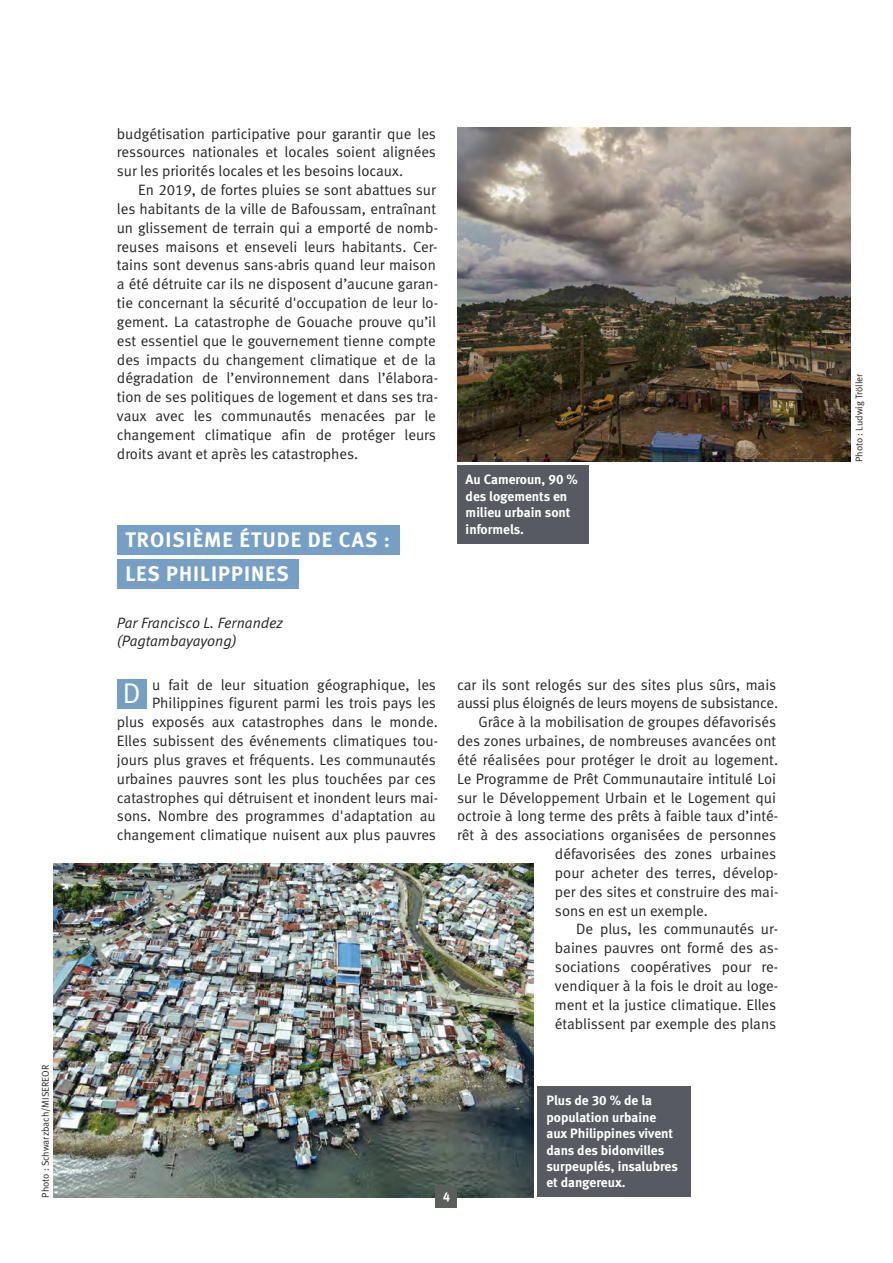
<style>
.page{position:relative;width:893px;height:1263px;background:#fff}
.page>*{position:absolute;margin:0;border:0;box-sizing:border-box;transform-origin:0 0}
.t1{font:28.5px "Meta Normal LF";color:#fff}
.t2{font:21px/34.8px "Meta Bold LF";letter-spacing:.05em;color:#fff}
.t3{font:15px/18.8px "Meta Normal LF";color:#272526;text-align:justify}
.t4{font:italic 15px/18.8px "Meta Normal LF";color:#272526}
.t5{font:13.5px/16.5px "Meta Bold LF";color:#fff}
.t6{font:12.75px "Meta Plus Bold Caps";color:#fff}
.t7{font:9.75px "Meta Normal LF";color:#272526}
</style>
<div class="page">
<div style="left:117px;top:525px;width:282px;height:30px;background:#759fc5"></div>
<div style="left:117px;top:559px;width:181px;height:30px;background:#759fc5"></div>
<div style="left:117px;top:679px;width:30px;height:30px;background:#759fc5"></div>
<div style="left:457px;top:466px;width:132px;height:78px;background:#575a60"></div>
<img style="left:457px;top:128px;width:393px;height:333px">
<img style="left:53px;top:863px;width:481px;height:334px">
<div style="left:538px;top:1086px;width:153px;height:111px;background:#575a60"></div>
<div style="left:436px;top:1186px;width:21px;height:22px;background:#5b5f5c"></div>
<p class="t7" style="left:42px;top:1198px;width:134px;rotate:-90deg">Photo : Schwarzbach/MISEREOR</p>
<p class="t3" style="left:117px;top:125px;width:321px">budgétisation participative pour garantir que les ressources nationales et locales soient alignées sur les priorités locales et les besoins locaux.</p>
<p class="t3" style="left:117px;top:182px;width:323px;text-align:left;text-indent:21px">En 2019, de fortes pluies se sont abattues sur les habitants de la ville de Bafoussam, entraînant un glissement de terrain qui a emporté de nomb&shy;reuses maisons et enseveli leurs habitants. Cer&shy;tains sont devenus sans-abris quand leur maison a été détruite car ils ne disposent d’aucune garan&shy;tie concernant la sécurité d'occupation de leur lo&shy;gement. La catastrophe de Gouache prouve qu’il est essentiel que le gouvernement tienne compte des impacts du changement climatique et de la dégradation de l’environnement dans l’élabora&shy;tion de ses politiques de logement et dans ses tra&shy;vaux avec les communautés menacées par le changement climatique afin de protéger leurs droits avant et après les catastrophes.</p>
<h2 class="t2" style="left:125px;top:524px;width:266px">TROISIÈME ÉTUDE DE CAS :<br>LES PHILIPPINES</h2>
<p class="t4" style="left:117px;top:614px;width:167px">Par Francisco L. Fernandez (Pagtambayayong)</p>
<h1 class="t1" style="left:123px;top:684px;width:19px">D</h1>
<p class="t3" style="left:117px;top:676px;width:323px;text-align:right">u fait de leur situation géographique, les Philippines figurent parmi les trois pays les<br>plus exposés aux catastrophes dans le monde.<br>Elles subissent des événements climatiques tou&shy;jours plus graves et fréquents. Les communautés urbaines pauvres sont les plus touchées par ces catastrophes qui détruisent et inondent leurs mai&shy;sons. Nombre des programmes d'adaptation au changement climatique nuisent aux plus pauvres</p>
<p class="t5" style="left:466px;top:472px;width:114px">Au Cameroun, 90 % des logements en milieu urbain sont informels.</p>
<p class="t3" style="left:457px;top:676px;width:321px">car ils sont relogés sur des sites plus sûrs, mais</p>
<p class="t3" style="left:457px;top:695px;width:322px">aussi plus éloignés de leurs moyens de subsistance.</p>
<p class="t3" style="left:478px;top:714px;width:299px">Grâce à la mobilisation de groupes défavorisés</p>
<p class="t3" style="left:457px;top:733px;width:321px">des zones urbaines, de nombreuses avancées ont</p>
<p class="t3" style="left:457px;top:752px;width:322px">été réalisées pour protéger le droit au logement.</p>
<p class="t3" style="left:457px;top:771px;width:320px">Le Programme de Prêt Communautaire intitulé Loi</p>
<p class="t3" style="left:457px;top:789px;width:320px">sur le Développement Urbain et le Logement qui</p>
<p class="t3" style="left:457px;top:808px;width:323px">octroie à long terme des prêts à faible taux d’inté-</p>
<p class="t3" style="left:457px;top:827px;width:321px">rêt à des associations organisées de personnes</p>
<p class="t3" style="left:555px;top:846px;width:223px">défavorisées des zones urbaines</p>
<p class="t3" style="left:555px;top:865px;width:225px">pour acheter des terres, dévelop-</p>
<p class="t3" style="left:555px;top:883px;width:225px">per des sites et construire des mai-</p>
<p class="t3" style="left:555px;top:902px;width:154px">sons en est un exemple.</p>
<p class="t3" style="left:576px;top:921px;width:203px">De plus, les communautés ur-</p>
<p class="t3" style="left:555px;top:940px;width:225px">baines pauvres ont formé des as-</p>
<p class="t3" style="left:555px;top:959px;width:225px">sociations coopératives pour re-</p>
<p class="t3" style="left:555px;top:978px;width:225px">vendiquer à la fois le droit au loge-</p>
<p class="t3" style="left:555px;top:996px;width:223px">ment et la justice climatique. Elles</p>
<p class="t3" style="left:555px;top:1015px;width:223px">établissent par exemple des plans</p>
<p class="t6" style="left:443px;top:1189px;width:8px">4</p>
<p class="t5" style="left:546px;top:1093px;width:133px">Plus de 30 % de la population urbaine aux Philippines vivent dans des bidonvilles surpeuplés, insalubres et dangereux.</p>
<p class="t7" style="left:856px;top:462px;width:90px;rotate:-90deg">Photo : Ludwig Tröller</p>
</div>
